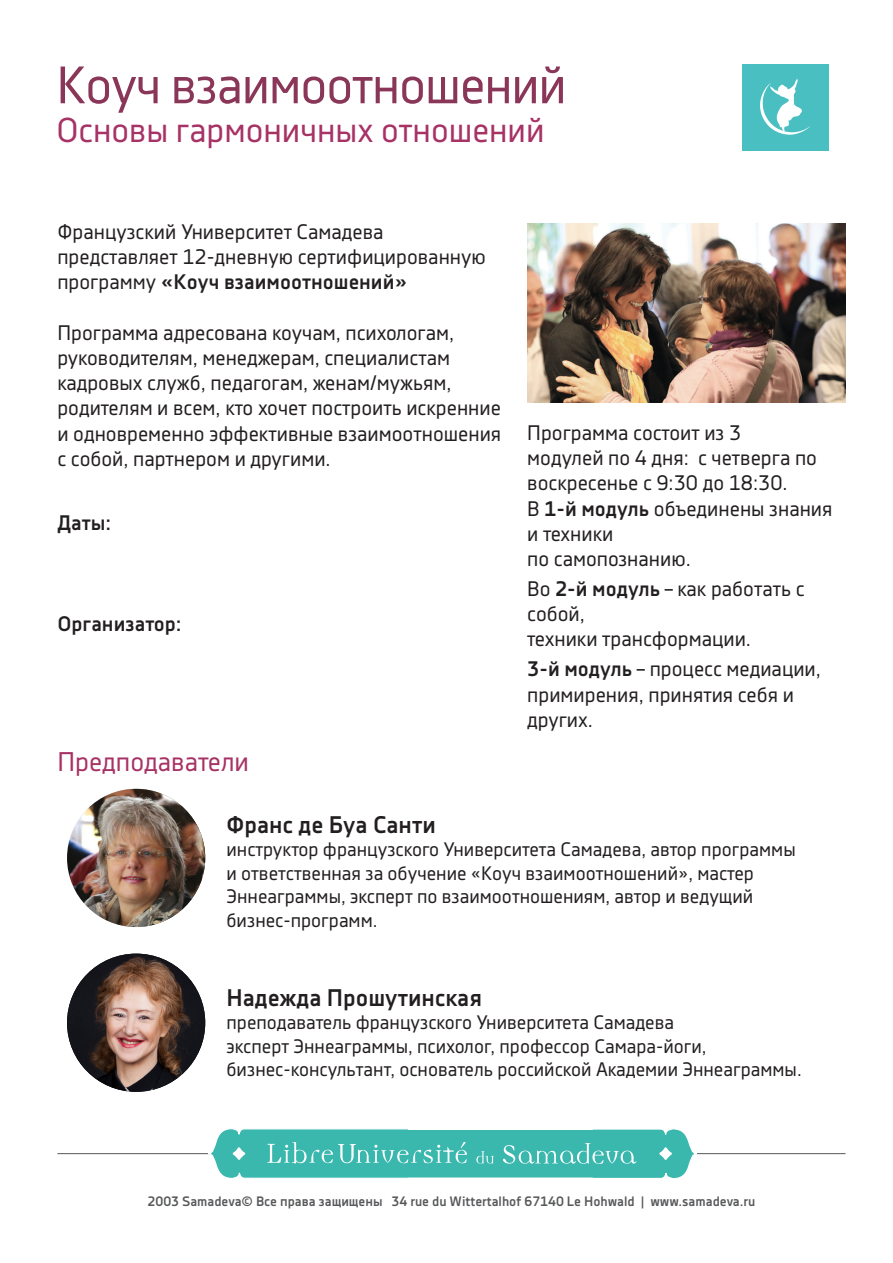
<style>
.page{position:relative;width:893px;height:1263px;background:#fff}
.page>*{position:absolute;margin:0;border:0;box-sizing:border-box;transform-origin:0 0}
.t1{font:52.5px "Decima Nova Pro";letter-spacing:-.02em;color:#8a3658}
.t2{font:34.5px "Decima Nova Pro";color:#a73265}
.t3{font:27px "Decima Nova Pro";color:#a73265}
.t4{font:700 24px "Decima Nova Pro";color:#231f20}
.t5{font:21px/25.2px "Decima Nova Pro";color:#231f20}
.t6{font:700 21px "Decima Nova Pro";color:#231f20}
.t7{font:19.5px/23.4px "Decima Nova Pro";color:#231f20}
.t8{font:700 13.65px "Decima Nova Pro";color:#57585a}
.s1{font-weight:700}
</style>
<div class="page">
<hr style="left:57px;top:1153px;width:788px;height:1px;background:#57585a">
<svg style="left:207px;top:1129px;width:491px;height:49px;background:#52c0b7"></svg>
<div style="left:742px;top:65px;width:86px;height:86px;background:#4abfc2"></div>
<svg style="left:760px;top:79px;width:50px;height:56px"></svg>
<img style="left:527px;top:223px;width:318px;height:179px">
<img style="left:67px;top:954px;width:138px;height:138px;border-radius:69px">
<img style="left:67px;top:789px;width:138px;height:138px;border-radius:69px">
<p class="t1" style="left:56px;top:55px;width:512px">Коуч взаимоотношений</p>
<p class="t2" style="left:56px;top:111px;width:490px">Основы гармоничных отношений</p>
<p class="t5" style="left:57px;top:219px;width:430px">Французский Университет Самадева представляет 12-дневную сертифицированную программу <span class="s1">«Коуч взаимоотношений»</span></p>
<p class="t5" style="left:57px;top:320px;width:445px">Программа адресована коучам, психологам, руководителям, менеджерам, специалистам кадровых служб, педагогам, женам/мужьям, родителям и всем, кто хочет построить искренние и одновременно эффективные взаимоотношения с собой, партнером и другими.</p>
<p class="t6" style="left:57px;top:511px;width:55px">Даты:</p>
<p class="t6" style="left:57px;top:612px;width:126px">Организатор:</p>
<p class="t3" style="left:57px;top:746px;width:193px">Предподаватели</p>
<p class="t5" style="left:527px;top:420px;width:291px">Программа состоит из 3 модулей по 4 дня: с четверга по воскресенье с 9:30 до 18:30.</p>
<p class="t5" style="left:527px;top:496px;width:307px">В <span class="s1">1-й модуль</span> объединены знания и техники<br>по самопознанию.</p>
<p class="t5" style="left:527px;top:576px;width:279px">Во <span class="s1">2-й модуль</span> – как работать с собой,<br>техники трансформации.</p>
<p class="t5" style="left:527px;top:657px;width:295px"><span class="s1">3-й модуль</span> – процесс медиации, примирения, принятия себя и других.</p>
<p class="t4" style="left:226px;top:811px;width:211px">Франс де Буа Санти</p>
<p class="t7" style="left:226px;top:838px;width:571px">инструктор французского Университета Самадева, автор программы и ответственная за обучение «Коуч взаимоотношений», мастер Эннеаграммы, эксперт по взаимоотношениям, автор и ведущий бизнес-программ.</p>
<p class="t4" style="left:226px;top:984px;width:257px">Надежда Прошутинская</p>
<p class="t7" style="left:226px;top:1011px;width:577px">преподаватель французского Университета Самадева<br>эксперт Эннеаграммы, психолог, профессор Самара-йоги, бизнес-консультант, основатель российской Академии Эннеаграммы.</p>
<p class="t8" style="left:148px;top:1193px;width:609px">2003 Samadeva© Все права защищены 34 rue du Wittertalhof 67140 Le Hohwald | www.samadeva.ru</p>
</div>
